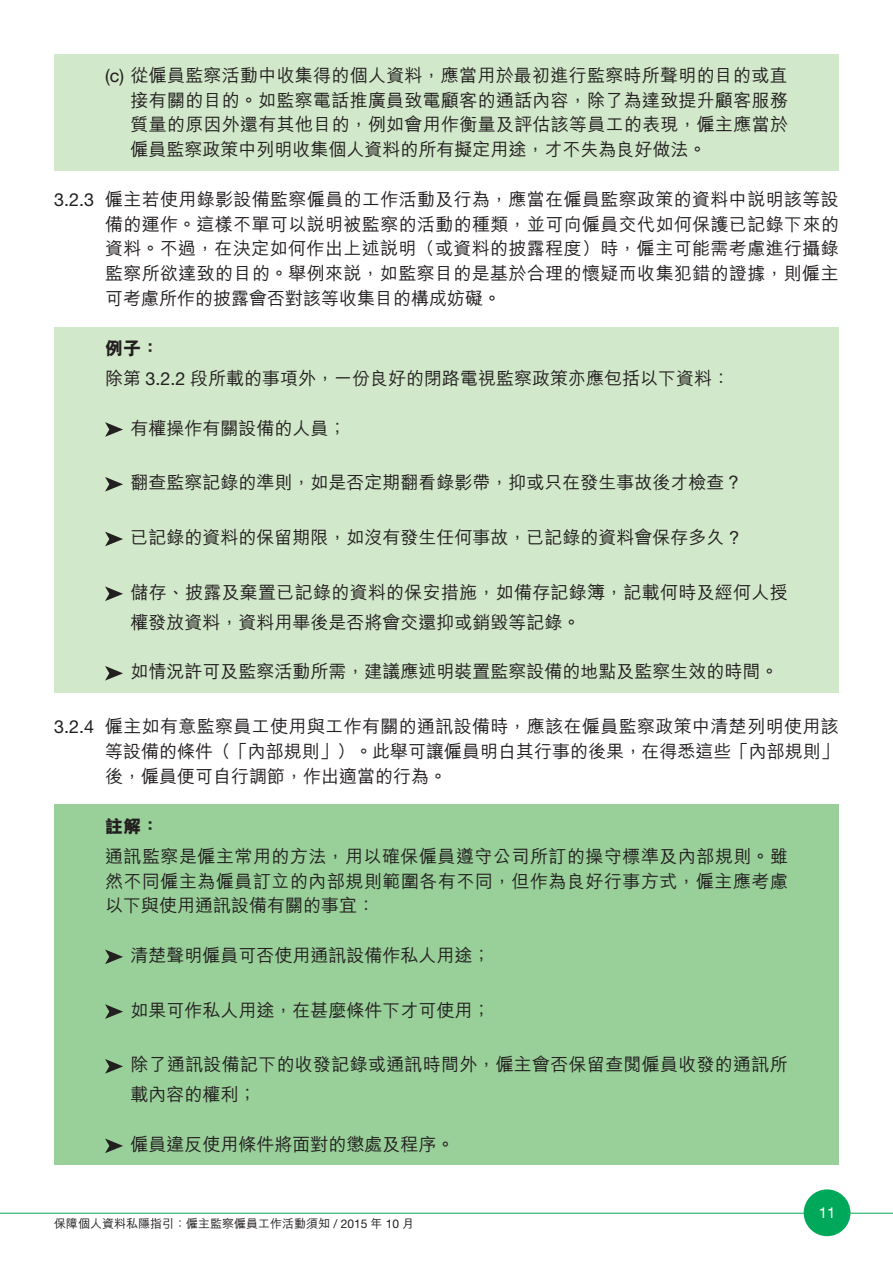
<style>
.page{position:relative;width:893px;height:1263px;background:#fff}
.page>*{position:absolute;margin:0;border:0;box-sizing:border-box;transform-origin:0 0}
.t1{font:500 18px/24.8px "M Hei HK";color:#231f20;text-align:justify}
.t2{font:800 18px "M Hei HK";color:#231f20}
.t3{font:15px "Helvetica Neue";color:#fff}
.t4{font:500 12px "M Hei HK";color:#231f20}
.s1{font-family:"Helvetica Neue";font-weight:400}
</style>
<div class="page">
<hr style="left:0;top:1213px;width:893px;height:1px;background:#00a859">
<div style="left:804px;top:1189px;width:46px;height:47px;background:#00a859;border-radius:50%"></div>
<div style="left:54px;top:805px;width:784px;height:360px;background:#99d09a"></div>
<div style="left:54px;top:327px;width:784px;height:365px;background:#d2e8ca"></div>
<div style="left:54px;top:54px;width:784px;height:116px;background:#d2e8ca"></div>
<svg style="left:105px;top:422px;width:18px;height:15px"></svg>
<svg style="left:105px;top:477px;width:18px;height:15px"></svg>
<svg style="left:105px;top:532px;width:18px;height:14px"></svg>
<svg style="left:105px;top:586px;width:18px;height:15px"></svg>
<svg style="left:105px;top:666px;width:18px;height:15px"></svg>
<svg style="left:105px;top:949px;width:18px;height:15px"></svg>
<svg style="left:105px;top:1004px;width:18px;height:15px"></svg>
<svg style="left:105px;top:1059px;width:18px;height:15px"></svg>
<svg style="left:105px;top:1138px;width:18px;height:15px"></svg>
<p class="t1" style="left:131px;top:61px;width:659px;text-indent:-26px"><span class="s1">(c)</span> 從僱員監察活動中收集得的個人資料，應當用於最初進行監察時所聲明的目的或直接有關的目的。如監察電話推廣員致電顧客的通話內容，除了為達致提升顧客服務質量的原因外還有其他目的，例如會用作衡量及評估該等員工的表現，僱主應當於僱員監察政策中列明收集個人資料的所有擬定用途，才不失為良好做法。</p>
<p class="t1" style="left:105px;top:185px;width:735px;text-indent:-51px"><span class="s1">3.2.3</span> 僱主若使用錄影設備監察僱員的工作活動及行為，應當在僱員監察政策的資料中說明該等設備的運作。這樣不單可以說明被監察的活動的種類，並可向僱員交代如何保護已記錄下來的資料。不過，在決定如何作出上述說明（或資料的披露程度）時，僱主可能需考慮進行攝錄監察所欲達致的目的。舉例來說，如監察目的是基於合理的懷疑而收集犯錯的證據，則僱主可考慮所作的披露會否對該等收集目的構成妨礙。</p>
<p class="t2" style="left:105px;top:339px;width:55px">例子：</p>
<p class="t1" style="left:105px;top:364px;width:627px">除第 <span class="s1">3.2.2</span> 段所載的事項外，一份良好的閉路電視監察政策亦應包括以下資料：</p>
<p class="t1" style="left:131px;top:414px;width:217px">有權操作有關設備的人員；</p>
<p class="t1" style="left:131px;top:469px;width:613px">翻查監察記錄的準則，如是否定期翻看錄影帶，抑或只在發生事故後才檢查？</p>
<p class="t1" style="left:131px;top:523px;width:610px">已記錄的資料的保留期限，如沒有發生任何事故，已記錄的資料會保存多久 ?</p>
<p class="t1" style="left:131px;top:576px;width:659px;line-height:30px">儲存、披露及棄置已記錄的資料的保安措施，如備存記錄簿，記載何時及經何人授權發放資料，資料用畢後是否將會交還抑或銷毀等記錄。</p>
<p class="t1" style="left:131px;top:658px;width:650px">如情況許可及監察活動所需，建議應述明裝置監察設備的地點及監察生效的時間。</p>
<p class="t1" style="left:105px;top:712px;width:735px;text-indent:-51px"><span class="s1">3.2.4</span> 僱主如有意監察員工使用與工作有關的通訊設備時，應該在僱員監察政策中清楚列明使用該等設備的條件（「內部規則」）。此舉可讓僱員明白其行事的後果，在得悉這些「內部規則」後，僱員便可自行調節，作出適當的行為。</p>
<p class="t2" style="left:105px;top:817px;width:55px">註解：</p>
<p class="t1" style="left:105px;top:842px;width:685px">通訊監察是僱主常用的方法，用以確保僱員遵守公司所訂的操守標準及內部規則。雖然不同僱主為僱員訂立的內部規則範圍各有不同，但作為良好行事方式，僱主應考慮以下與使用通訊設備有關的事宜：</p>
<p class="t1" style="left:131px;top:941px;width:361px">清楚聲明僱員可否使用通訊設備作私人用途；</p>
<p class="t1" style="left:131px;top:996px;width:361px">如果可作私人用途，在甚麼條件下才可使用；</p>
<p class="t1" style="left:131px;top:1048px;width:659px;line-height:30px">除了通訊設備記下的收發記錄或通訊時間外，僱主會否保留查閱僱員收發的通訊所載內容的權利；</p>
<p class="t1" style="left:131px;top:1130px;width:325px">僱員違反使用條件將面對的懲處及程序。</p>
<p class="t4" style="left:54px;top:1215px;width:362px">保障個人資料私隱指引：僱主監察僱員工作活動須知 <span class="s1">/ 2015</span> 年 <span class="s1">10</span> 月</p>
<p class="t3" style="left:819px;top:1204px;width:18px">11</p>
</div>
